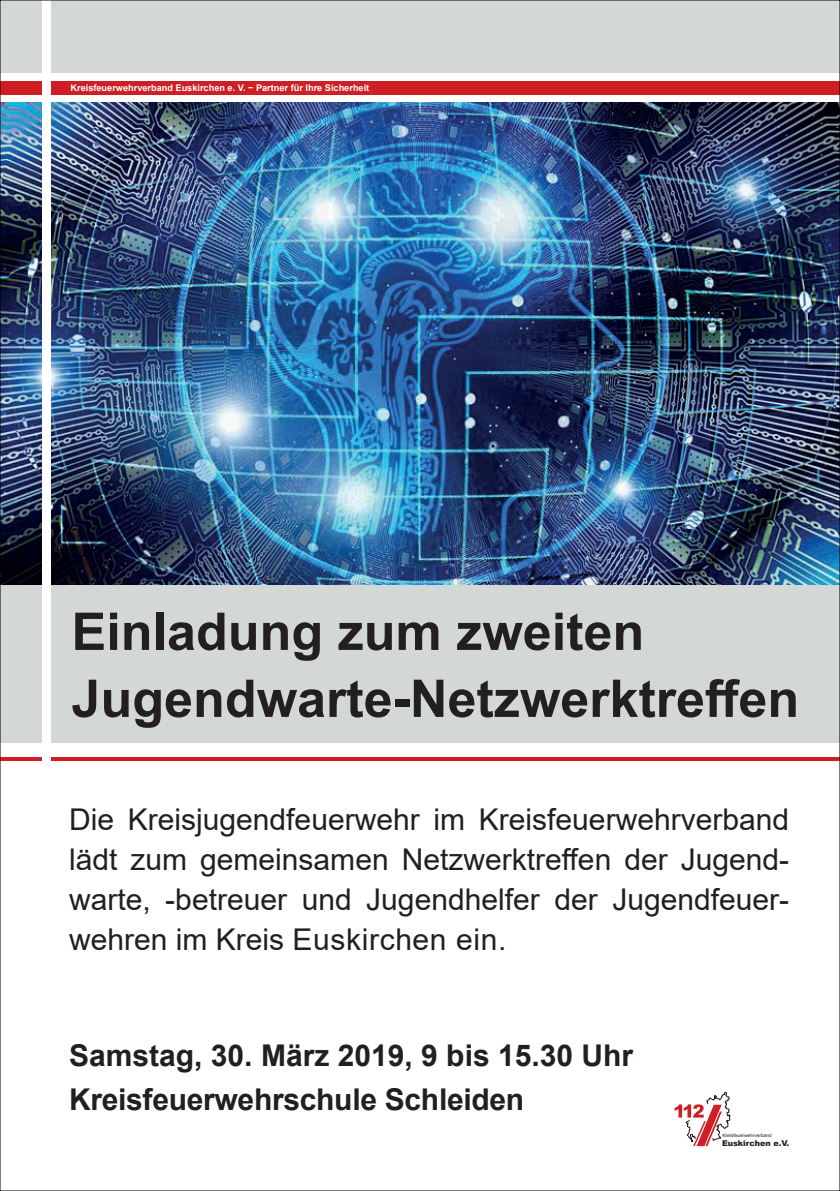
<style>
.page{position:relative;width:840px;height:1191px;background:#fff}
.page>*{position:absolute;margin:0;border:0;box-sizing:border-box;transform-origin:0 0}
.t1{font:700 52px/67px "Arial";color:#231f20}
.t2{font:30px/40px "Arial";color:#231f20;text-align:justify}
.t3{font:700 30px/44px "Arial";letter-spacing:-.01em;color:#231f20}
.t4{font:700 9.2px "Arial";color:#fff}
.t5{font:900 8px "Arial";color:#231f20}
.t6{font:4.8px "Arial";color:#231f20}
</style>
<div class="page">
<div style="left:0;top:81px;width:839px;height:13px;background:#d01e25"></div>
<div style="left:0;top:573px;width:839px;height:170px;background:#d3d8d7"></div>
<hr style="left:0;top:757px;width:839px;height:4px;background:#d01e25">
<img style="left:2px;top:102px;width:835px;height:482px">
<svg style="left:674px;top:1092px;width:56px;height:54px"></svg>
<div style="left:0;top:0;width:839px;height:73px;background:#d3d8d7"></div>
<div style="left:42px;top:0;width:8px;height:1081px;background:#fff"></div>
<p class="t4" style="left:70px;top:81px;width:300px">Kreisfeuerwehrverband Euskirchen e. V. − Partner für Ihre Sicherheit</p>
<h1 class="t1" style="left:71px;top:598px;width:728px">Einladung zum zweiten<br>Jugendwarte-Netzwerktreffen</h1>
<p class="t2" style="left:69px;top:799px;width:721px">Die Kreisjugendfeuerwehr im Kreisfeuerwehrverband lädt zum gemeinsamen Netzwerktreffen der Jugend&shy;warte, -betreuer und Jugendhelfer der Jugendfeuer&shy;wehren im Kreis Euskirchen ein.</p>
<p class="t3" style="left:69px;top:1033px;width:565px">Samstag, 30. März 2019, 9 bis 15.30 Uhr<br>Kreisfeuerwehrschule Schleiden</p>
<p class="t6" style="left:722px;top:1132px;width:51px">Kreisfeuerwehrverband</p>
<p class="t5" style="left:721px;top:1138px;width:69px">Euskirchen e.V.</p>
</div>
